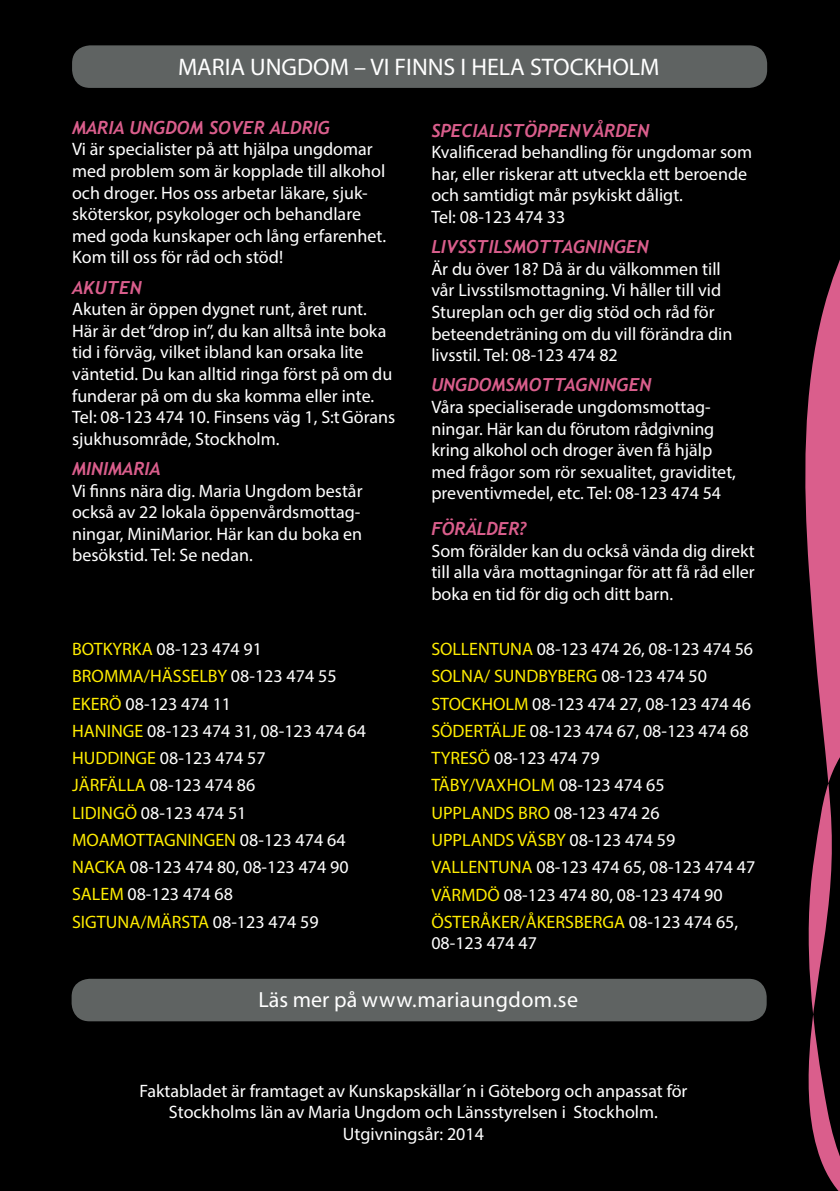
<style>
.page{position:relative;width:840px;height:1191px;background:#fff}
.page>*{position:absolute;margin:0;border:0;box-sizing:border-box;transform-origin:0 0}
.t1{font:24px "Myriad Pro";color:#fff}
.t2{font:22px "Myriad Pro";letter-spacing:.015em;color:#fff}
.t3{font:18px/21.6px "Myriad Pro";color:#fff}
.t4{font:italic 700 18px "Trebuchet";color:#da5e8c}
.s1{color:#ffed00}
</style>
<div class="page">
<div style="left:0;top:0;width:839px;height:1191px;background:#000"></div>
<svg style="left:805px;top:262px;width:34px;height:929px;fill:#da5e8c"></svg>
<div style="left:72px;top:45px;width:694px;height:43px;background:#5f6362;border-radius:18px"></div>
<div style="left:72px;top:978px;width:694px;height:43px;background:#5f6362;border-radius:18px"></div>
<h1 class="t1" style="left:178px;top:52px;width:483px">MARIA UNGDOM – VI FINNS I HELA STOCKHOLM</h1>
<p class="t4" style="left:72px;top:116px;width:259px">MARIA UNGDOM SOVER ALDRIG</p>
<p class="t3" style="left:72px;top:138px;width:315px">Vi är specialister på att hjälpa ungdomar med problem som är kopplade till alkohol och droger. Hos oss arbetar läkare, sjuk&shy;sköterskor, psykologer och behandlare med goda kunskaper och lång erfarenhet.<br>Kom till oss för råd och stöd!</p>
<p class="t4" style="left:72px;top:276px;width:71px">AKUTEN</p>
<p class="t3" style="left:72px;top:298px;width:325px">Akuten är öppen dygnet runt, året runt.<br>Här är det “drop in”, du kan alltså inte boka tid i förväg, vilket ibland kan orsaka lite väntetid. Du kan alltid ringa först på om du funderar på om du ska komma eller inte.<br>Tel: 08-123 474 10. Finsens väg 1, S:tGörans sjukhusområde, Stockholm.</p>
<p class="t4" style="left:72px;top:457px;width:90px">MINIMARIA</p>
<p class="t3" style="left:72px;top:479px;width:292px;text-align:justify">Vi finns nära dig. Maria Ungdom består också av 22 lokala öppenvårdsmottag&shy;ningar, MiniMarior. Här kan du boka en besökstid. Tel: Se nedan.</p>
<p class="t3" style="left:72px;top:635px;width:295px;line-height:27.2px"><span class="s1">BOTKYRKA</span> 08-123 474 91<br><span class="s1">BROMMA/HÄSSELBY</span> 08-123 474 55<br><span class="s1">EKERÖ</span> 08-123 474 11<br><span class="s1">HANINGE</span> 08-123 474 31, 08-123 474 64<br><span class="s1">HUDDINGE</span> 08-123 474 57<br><span class="s1">JÄRFÄLLA</span> 08-123 474 86<br><span class="s1">LIDINGÖ</span> 08-123 474 51<br><span class="s1">MOAMOTTAGNINGEN</span> 08-123 474 64<br><span class="s1">NACKA</span> 08-123 474 80, 08-123 474 90<br><span class="s1">SALEM</span> 08-123 474 68<br><span class="s1">SIGTUNA/MÄRSTA</span> 08-123 474 59</p>
<p class="t4" style="left:431px;top:119px;width:219px">SPECIALISTÖPPENVÅRDEN</p>
<p class="t3" style="left:431px;top:141px;width:322px">Kvalificerad behandling för ungdomar som har, eller riskerar att utveckla ett beroende och samtidigt mår psykiskt dåligt.<br>Tel: 08-123 474 33</p>
<p class="t4" style="left:431px;top:236px;width:219px">LIVSSTILSMOTTAGNINGEN</p>
<p class="t3" style="left:431px;top:258px;width:302px">Är du över 18? Då är du välkommen till vår Livsstilsmottagning. Vi håller till vid Stureplan och ger dig stöd och råd för beteendeträning om du vill förändra din livsstil. Tel: 08-123 474 82</p>
<p class="t4" style="left:431px;top:374px;width:221px">UNGDOMSMOTTAGNINGEN</p>
<p class="t3" style="left:431px;top:396px;width:306px">Våra specialiserade ungdomsmottag&shy;ningar. Här kan du förutom rådgivning kring alkohol och droger även få hjälp med frågor som rör sexualitet, graviditet, preventivmedel, etc. Tel: 08-123 474 54</p>
<p class="t4" style="left:431px;top:518px;width:97px">FÖRÄLDER?</p>
<p class="t3" style="left:431px;top:539px;width:325px;text-align:justify">Som förälder kan du också vända dig direkt till alla våra mottagningar för att få råd eller boka en tid för dig och ditt barn.</p>
<p class="t3" style="left:431px;top:635px;width:325px;line-height:27.2px"><span class="s1">SOLLENTUNA</span> 08-123 474 26, 08-123 474 56<br><span class="s1">SOLNA/ SUNDBYBERG</span> 08-123 474 50<br><span class="s1">STOCKHOLM</span> 08-123 474 27, 08-123 474 46<br><span class="s1">SÖDERTÄLJE</span> 08-123 474 67, 08-123 474 68<br><span class="s1">TYRESÖ</span> 08-123 474 79<br><span class="s1">TÄBY/VAXHOLM</span> 08-123 474 65<br><span class="s1">UPPLANDS BRO</span> 08-123 474 26<br><span class="s1">UPPLANDS VÄSBY</span> 08-123 474 59<br><span class="s1">VALLENTUNA</span> 08-123 474 65, 08-123 474 47<br><span class="s1">VÄRMDÖ</span> 08-123 474 80, 08-123 474 90<br><span class="s1">ÖSTERÅKER/ÅKERSBERGA</span> 08-123 474 65,</p>
<p class="t3" style="left:431px;top:932px;width:107px">08-123 474 47</p>
<p class="t2" style="left:258px;top:985px;width:321px">Läs mer på www.mariaungdom.se</p>
<p class="t3" style="left:139px;top:1079px;width:549px;text-align:center">Faktabladet är framtaget av Kunskapskällar´n i Göteborg och anpassat för<br>Stockholms län av Maria Ungdom och Länsstyrelsen i Stockholm.<br>Utgivningsår: 2014</p>
</div>
